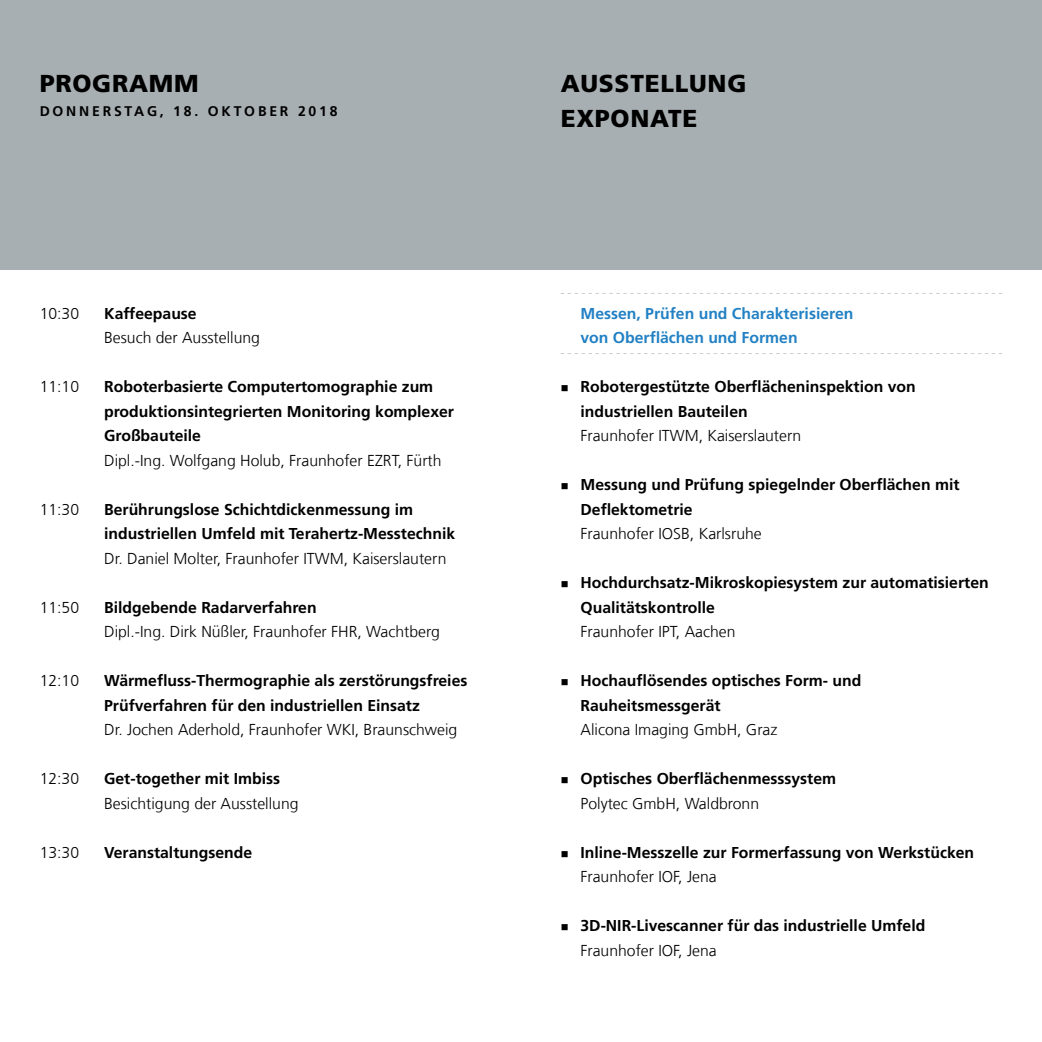
<style>
.page{position:relative;width:1042px;height:1042px;background:#fff}
.page>*{position:absolute;margin:0;border:0;box-sizing:border-box;transform-origin:0 0}
.t1{font:900 24.5px/35px "Frutiger LT Com";letter-spacing:.03em;color:#000}
.t2{font:700 15.75px/24.5px "Frutiger LT Com";color:#000}
.t3{font:300 15.75px "Frutiger LT Com";color:#000}
.t4{font:700 15.75px/24.5px "Frutiger LT Com";color:#2281c4}
.t5{font:700 14px "Frutiger LT Com";letter-spacing:.2em;color:#000}
</style>
<div class="page">
<div style="left:0;top:0;width:546px;height:270px;background:#a8afb3"></div>
<div style="left:496px;top:0;width:546px;height:270px;background:#a8afb3"></div>
<svg style="left:561px;top:293px;width:441px;height:1px"></svg>
<svg style="left:561px;top:353px;width:441px;height:1px"></svg>
<h1 class="t1" style="left:40px;top:66px;width:160px">PROGRAMM</h1>
<p class="t5" style="left:40px;top:103px;width:299px">D onnerstag , 18. Oktober 2018</p>
<p class="t3" style="left:40px;top:304px;width:41px">10:30</p>
<p class="t2" style="left:104px;top:301px;width:94px">Kaffeepause</p>
<p class="t3" style="left:104px;top:329px;width:157px">Besuch der Ausstellung</p>
<p class="t3" style="left:40px;top:378px;width:41px">11:10</p>
<p class="t2" style="left:104px;top:374px;width:351px">Roboterbasierte Computertomographie zum produktionsintegrierten Monitoring komplexer<br>Großbauteile</p>
<p class="t3" style="left:104px;top:451px;width:339px">Dipl.-Ing. Wolfgang Holub, Fraunhofer EZRT, Fürth</p>
<p class="t3" style="left:40px;top:500px;width:41px">11:30</p>
<p class="t2" style="left:104px;top:497px;width:352px">Berührungslose Schichtdickenmessung im industriellen Umfeld mit Terahertz-Messtechnik</p>
<p class="t3" style="left:104px;top:549px;width:344px">Dr. Daniel Molter, Fraunhofer ITWM, Kaiserslautern</p>
<p class="t3" style="left:40px;top:598px;width:41px">11:50</p>
<p class="t2" style="left:104px;top:595px;width:214px">Bildgebende Radarverfahren</p>
<p class="t3" style="left:104px;top:623px;width:337px">Dipl.-Ing. Dirk Nüßler, Fraunhofer FHR, Wachtberg</p>
<p class="t3" style="left:40px;top:672px;width:41px">12:10</p>
<p class="t2" style="left:104px;top:669px;width:365px">Wärmefluss-Thermographie als zerstörungsfreies<br>Prüfverfahren für den industriellen Einsatz</p>
<p class="t3" style="left:104px;top:721px;width:355px">Dr. Jochen Aderhold, Fraunhofer WKI, Braunschweig</p>
<p class="t3" style="left:40px;top:770px;width:41px">12:30</p>
<p class="t2" style="left:104px;top:767px;width:177px">Get-together mit Imbiss</p>
<p class="t3" style="left:104px;top:794px;width:196px">Besichtigung der Ausstellung</p>
<p class="t3" style="left:40px;top:843px;width:41px">13:30</p>
<p class="t2" style="left:104px;top:840px;width:149px">Veranstaltungsende</p>
<h1 class="t1" style="left:561px;top:66px;width:187px">AUSSTELLUNG<br>EXPONATE</h1>
<p class="t4" style="left:580px;top:301px;width:274px">Messen, Prüfen und Charakterisieren von Oberflächen und Formen</p>
<p class="t2" style="left:580px;top:374px;width:337px">Robotergestützte Oberflächeninspektion von industriellen Bauteilen</p>
<p class="t3" style="left:580px;top:427px;width:222px">Fraunhofer ITWM, Kaiserslautern</p>
<p class="t2" style="left:580px;top:472px;width:380px">Messung und Prüfung spiegelnder Oberflächen mit<br>Deflektometrie</p>
<p class="t3" style="left:580px;top:525px;width:183px">Fraunhofer IOSB, Karlsruhe</p>
<p class="t2" style="left:580px;top:570px;width:410px">Hochdurchsatz-Mikroskopiesystem zur automatisierten<br>Qualitätskontrolle</p>
<p class="t3" style="left:580px;top:623px;width:156px">Fraunhofer IPT, Aachen</p>
<p class="t2" style="left:580px;top:668px;width:282px">Hochauflösendes optisches Form- und<br>Rauheitsmessgerät</p>
<p class="t3" style="left:580px;top:721px;width:198px">Alicona Imaging GmbH, Graz</p>
<p class="t2" style="left:580px;top:766px;width:257px">Optisches Oberflächenmesssystem</p>
<p class="t3" style="left:580px;top:794px;width:180px">Polytec GmbH, Waldbronn</p>
<p class="t2" style="left:580px;top:840px;width:395px">Inline-Messzelle zur Formerfassung von Werkstücken</p>
<p class="t3" style="left:580px;top:868px;width:138px">Fraunhofer IOF, Jena</p>
<p class="t2" style="left:580px;top:913px;width:346px">3D-NIR-Livescanner für das industrielle Umfeld</p>
<p class="t3" style="left:580px;top:941px;width:138px">Fraunhofer IOF, Jena</p>
</div>
